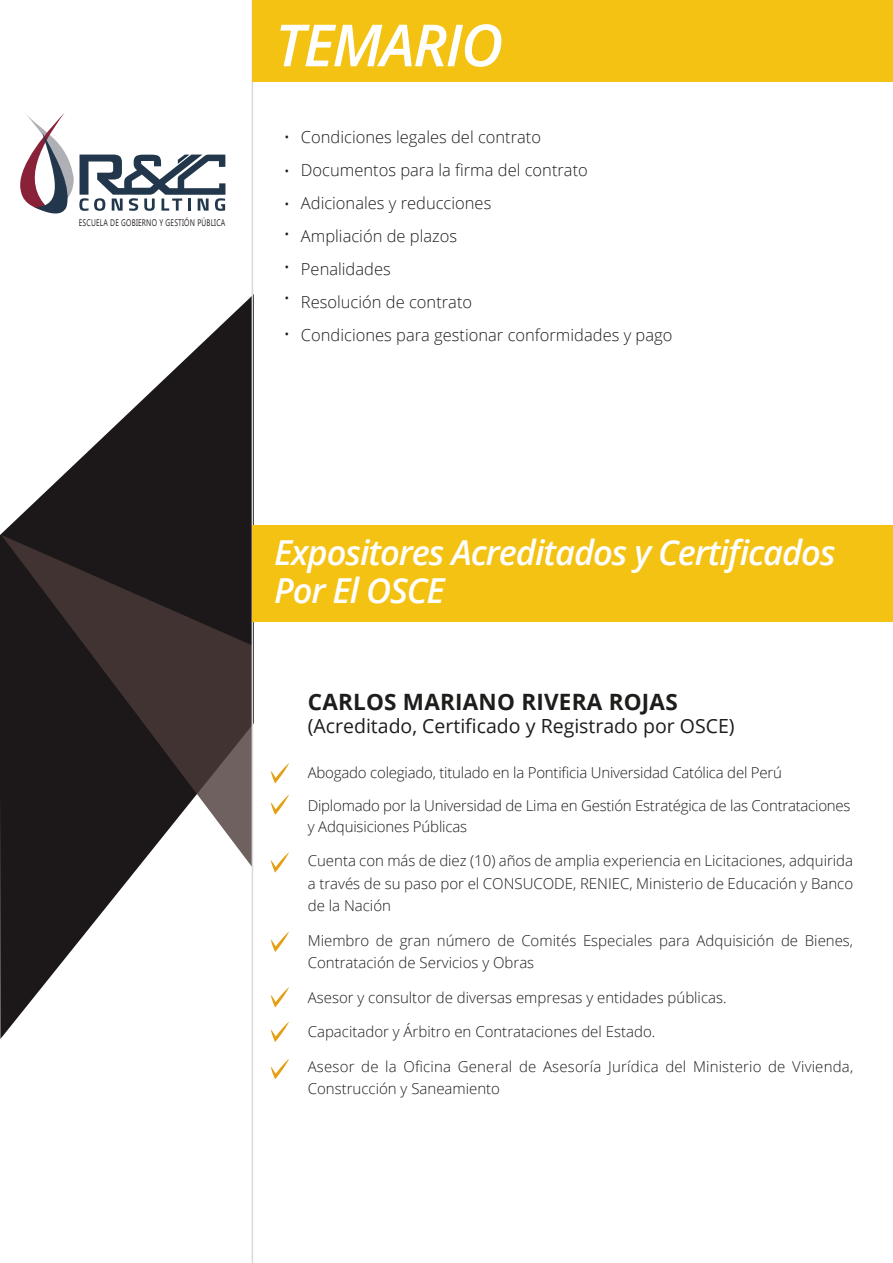
<style>
.page{position:relative;width:893px;height:1263px;background:#fff}
.page>*{position:absolute;margin:0;border:0;box-sizing:border-box;transform-origin:0 0}
.t1{font:italic 600 58.2px "Open Sans";letter-spacing:-.03em;color:#fff}
.t2{font:italic 600 34.5px/37.5px "Open Sans";letter-spacing:-.03em;color:#fff}
.t3{font:700 22.5px "Open Sans";letter-spacing:.01em;color:#1d1d1b}
.t4{font:19.5px "Open Sans";color:#1d1d1b}
.t5{font:300 16.5px/33px "Open Sans";color:#1d1d1b}
.t6{font:300 15px/22.5px "Open Sans";color:#1d1d1b}
.t7{font:9.6px "Ebrima";letter-spacing:.03em;color:#2b2425;scale:.74 1}
</style>
<div class="page">
<svg style="left:0;top:294px;width:254px;height:745px"></svg>
<svg style="left:1px;top:535px;width:251px;height:333px;background:#352f2f"></svg>
<hr style="left:252px;top:0;width:1px;height:1263px;background:#dadada">
<div style="left:252px;top:0;width:641px;height:82px;background:#f4c213"></div>
<svg style="left:20px;top:113px;width:205px;height:101px"></svg>
<div style="left:252px;top:525px;width:641px;height:97px;background:#f4c213"></div>
<svg style="left:271px;top:763px;width:18px;height:20px"></svg>
<svg style="left:271px;top:794px;width:18px;height:21px"></svg>
<svg style="left:271px;top:852px;width:18px;height:21px"></svg>
<svg style="left:271px;top:931px;width:18px;height:21px"></svg>
<svg style="left:271px;top:987px;width:18px;height:20px"></svg>
<svg style="left:271px;top:1021px;width:18px;height:21px"></svg>
<svg style="left:271px;top:1059px;width:18px;height:20px"></svg>
<p class="t7" style="left:79px;top:215px;width:200px">ESCUELA DE GOBIERNO Y GESTIÓN PÚBLICA</p>
<h1 class="t1" style="left:275px;top:5px;width:229px">TEMARIO</h1>
<p class="t5" style="left:284px;top:120px;width:8px;text-align:justify">• • •</p>
<p class="t5" style="left:284px;top:217px;width:8px">• •</p>
<p class="t5" style="left:284px;top:281px;width:8px">•</p>
<p class="t5" style="left:284px;top:317px;width:8px">•</p>
<p class="t5" style="left:301px;top:120px;width:373px">Condiciones legales del contrato<br>Documentos para la firma del contrato<br>Adicionales y reducciones<br>Ampliación de plazos<br>Penalidades<br>Resolución de contrato<br>Condiciones para gestionar conformidades y pago</p>
<h2 class="t2" style="left:274px;top:533px;width:563px">Expositores Acreditados y Certificados<br>Por El OSCE</h2>
<h3 class="t3" style="left:308px;top:686px;width:371px">CARLOS MARIANO RIVERA ROJAS</h3>
<h3 class="t4" style="left:308px;top:712px;width:428px">(Acreditado, Certificado y Registrado por OSCE)</h3>
<p class="t6" style="left:308px;top:761px;width:476px">Abogado colegiado, titulado en la Pontificia Universidad Católica del Perú</p>
<p class="t6" style="left:308px;top:794px;width:544px;line-height:21px">Diplomado por la Universidad de Lima en Gestión Estratégica de las Contrataciones y Adquisiciones Públicas</p>
<p class="t6" style="left:308px;top:849px;width:547px;text-align:justify">Cuenta con más de diez (10) años de amplia experiencia en Licitaciones, adquirida a través de su paso por el CONSUCODE, RENIEC, Ministerio de Educación y Banco de la Nación</p>
<p class="t6" style="left:308px;top:929px;width:547px">Miembro de gran número de Comités Especiales para Adquisición de Bienes,<br>Contratación de Servicios y Obras</p>
<p class="t6" style="left:308px;top:986px;width:420px">Asesor y consultor de diversas empresas y entidades públicas.</p>
<p class="t6" style="left:308px;top:1020px;width:349px">Capacitador y Árbitro en Contrataciones del Estado.</p>
<p class="t6" style="left:308px;top:1055px;width:547px">Asesor de la Oficina General de Asesoría Jurídica del Ministerio de Vivienda,<br>Construcción y Saneamiento</p>
</div>
